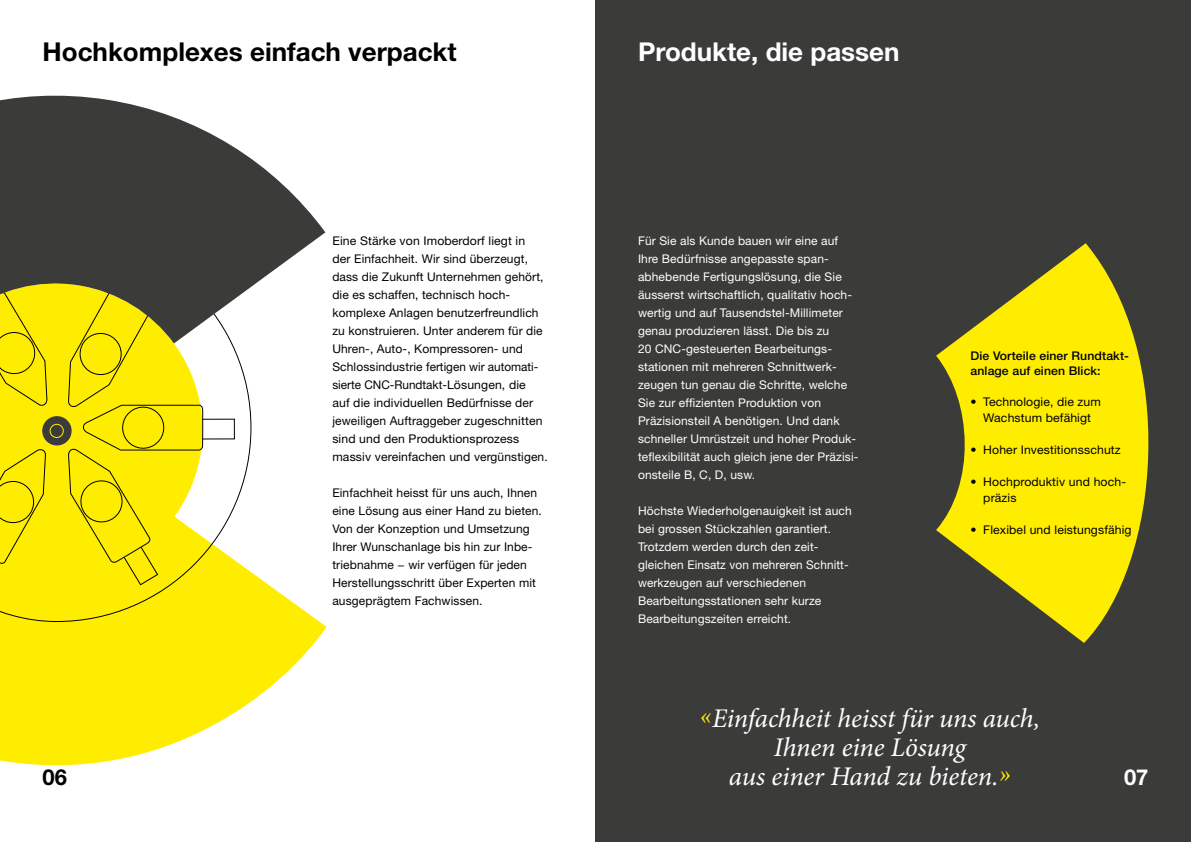
<style>
.page{position:relative;width:1191px;height:842px;background:#fff}
.page>*{position:absolute;margin:0;border:0;box-sizing:border-box;transform-origin:0 0}
.t1{font:italic 27px/29px "Minion Pro";letter-spacing:-.005em;color:#fff;text-align:center}
.t2{font:700 26px "Helvetica Neue LT Std";color:#000}
.t3{font:700 26px "Helvetica Neue LT Std";color:#fff}
.t4{font:700 22px "Helvetica Neue LT Std";color:#000}
.t5{font:700 22px "Helvetica Neue LT Std";color:#fff}
.t6{font:12px/18px "Helvetica Neue LT Std";letter-spacing:.01em;color:#000}
.t7{font:12px/18px "Helvetica Neue LT Std";letter-spacing:.01em;color:#fff}
.t8{font:500 12px/15px "Helvetica Neue LT Std";letter-spacing:.01em;color:#000}
.s1{color:#ffed00}
</style>
<div class="page">
<svg style="left:0;top:625px;width:326px;height:141px;fill:#ffed00"></svg>
<div style="left:595px;top:0;width:596px;height:842px;background:#3b3b3a"></div>
<svg style="left:0;top:95px;width:325px;height:533px"></svg>
<svg style="left:936px;top:243px;width:213px;height:400px;fill:#ffed00"></svg>
<div style="left:50px;top:424px;width:14px;height:14px;border:1px solid #ffed00;border-radius:50%"></div>
<h2 class="t2" style="left:43px;top:36px;width:416px">Hochkomplexes einfach verpackt</h2>
<h2 class="t3" style="left:638px;top:36px;width:263px">Produkte, die passen</h2>
<p class="t6" style="left:332px;top:232px;width:217px">Eine Stärke von Imoberdorf liegt in<br>der Einfachheit. Wir sind überzeugt, dass die Zukunft Unternehmen gehört, die es schaffen, technisch hoch&shy;komplexe Anlagen benutzerfreundlich zu konstruieren. Unter anderem für die Uhren-, Auto-, Kompressoren- und Schlossindustrie fertigen wir automati&shy;sierte CNC-Rundtakt-Lösungen, die<br>auf die individuellen Bedürfnisse der jeweiligen Auftraggeber zugeschnitten sind und den Produktionsprozess massiv vereinfachen und vergünstigen.</p>
<p class="t6" style="left:332px;top:484px;width:211px">Einfachheit heisst für uns auch, Ihnen eine Lösung aus einer Hand zu bieten.<br>Von der Konzeption und Umsetzung Ihrer Wunschanlage bis hin zur Inbe&shy;triebnahme − wir verfügen für jeden Herstellungsschritt über Experten mit ausgeprägtem Fachwissen.</p>
<p class="t7" style="left:638px;top:232px;width:222px">Für Sie als Kunde bauen wir eine auf Ihre Bedürfnisse angepasste span&shy;abhebende Fertigungslösung, die Sie äusserst wirtschaftlich, qualitativ hoch&shy;wertig und auf Tausendstel-Millimeter genau produzieren lässt. Die bis zu<br>20 CNC-gesteuerten Bearbeitungs&shy;stationen mit mehreren Schnittwerk&shy;zeugen tun genau die Schritte, welche Sie zur effizienten Produktion von Präzisionsteil A benötigen. Und dank schneller Umrüstzeit und hoher Produk&shy;teflexibilität auch gleich jene der Präzisi&shy;onsteile B, C, D, usw.</p>
<p class="t7" style="left:638px;top:502px;width:215px">Höchste Wiederholgenauigkeit ist auch bei grossen Stückzahlen garantiert.<br>Trotzdem werden durch den zeit&shy;gleichen Einsatz von mehreren Schnitt&shy;werkzeugen auf verschiedenen Bearbeitungsstationen sehr kurze Bearbeitungszeiten erreicht.</p>
<p class="t8" style="left:970px;top:348px;width:160px">Die Vorteile einer Rundtakt&shy;anlage auf einen Blick:</p>
<p class="t6" style="left:970px;top:393px;width:132px;line-height:16px;text-align:center">• Technologie, die zum<br>Wachstum befähigt</p>
<p class="t6" style="left:970px;top:440px;width:152px">• Hoher Investitionsschutz</p>
<p class="t6" style="left:983px;top:473px;width:144px;line-height:16px;text-indent:-13px">• Hochproduktiv und hoch&shy;präzis</p>
<p class="t6" style="left:970px;top:520px;width:163px">• Flexibel und leistungsfähig</p>
<h1 class="t1" style="left:700px;top:703px;width:342px"><span class="s1">«</span>Einfachheit heisst für uns auch,<br>Ihnen eine Lösung<br>aus einer Hand zu bieten.<span class="s1">»</span></h1>
<h3 class="t4" style="left:43px;top:764px;width:26px">06</h3>
<h3 class="t5" style="left:1124px;top:764px;width:26px">07</h3>
</div>
